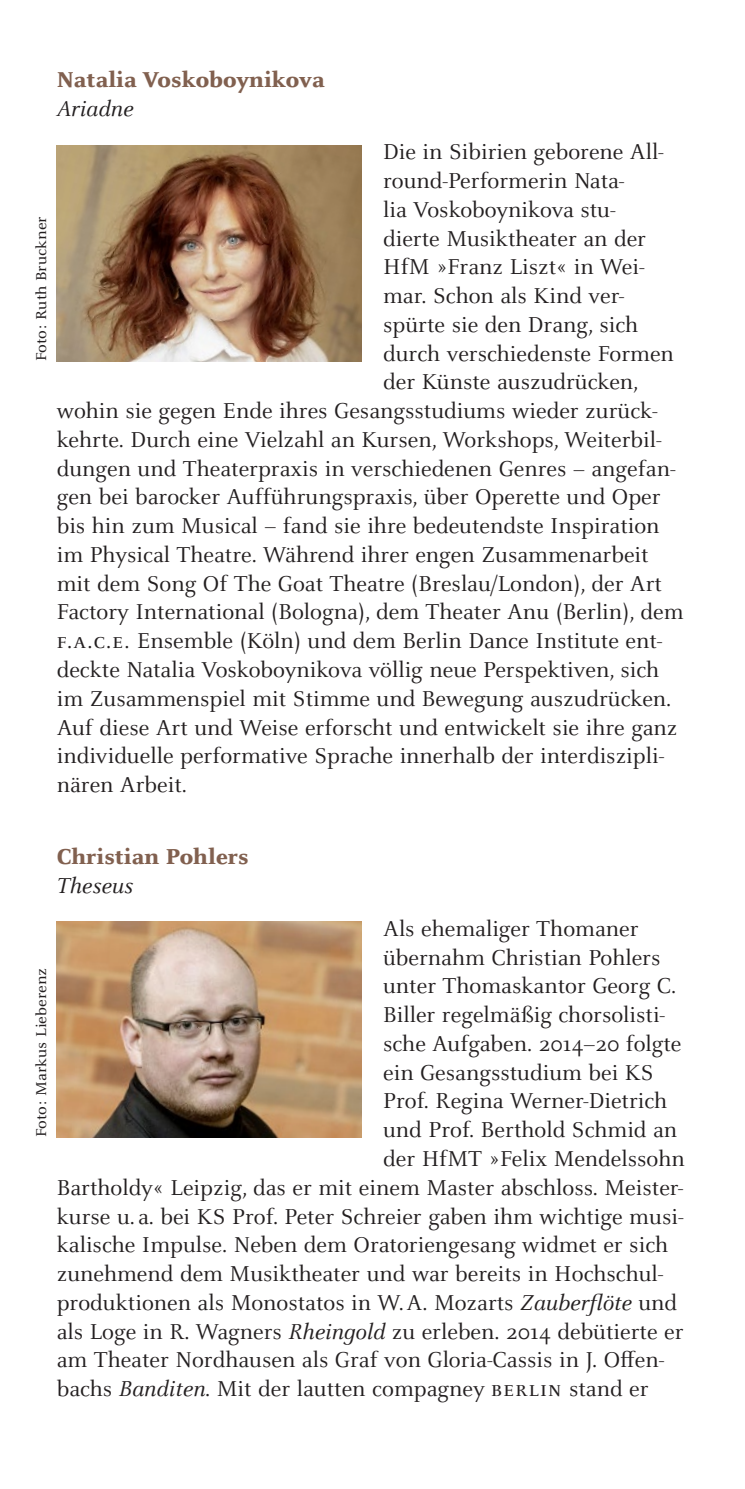
<style>
.page{position:relative;width:745px;height:1489px;background:#fff}
.page>*{position:absolute;margin:0;border:0;box-sizing:border-box;transform-origin:0 0}
.Brot_Absatz_Raster{font:23.75px "Celeste Pro";color:#231f20}
.Brot_Absatz_Raster-2{font:800 23.75px/28.8px "Celeste Pro";color:#81604f}
.Brot_Absatz_Raster-3{font:15px "Celeste Small Text OT";color:#231f20}
.s1{font-weight:400;font-style:italic;color:#231f20}
.s2{font-style:italic}
</style>
<div class="page">
<img style="left:57px;top:145px;width:304px;height:216px">
<img style="left:57px;top:921px;width:304px;height:216px">
<p class="Brot_Absatz_Raster-2" style="left:57px;top:65px;width:269px">Natalia Voskoboynikova<br><span class="s1">Ariadne</span></p>
<p class="Brot_Absatz_Raster-3" style="left:33px;top:361px;width:146px;rotate:-90deg">Foto: Ruth Bruckner</p>
<p class="Brot_Absatz_Raster" style="left:383px;top:137px;width:282px">Die in Sibirien geborene All-</p>
<p class="Brot_Absatz_Raster" style="left:383px;top:166px;width:243px">round-Performerin Nata-</p>
<p class="Brot_Absatz_Raster" style="left:383px;top:195px;width:234px">lia Voskoboynikova stu-</p>
<p class="Brot_Absatz_Raster" style="left:383px;top:223px;width:264px">dierte Musiktheater an der</p>
<p class="Brot_Absatz_Raster" style="left:383px;top:252px;width:263px">HfM »Franz Liszt« in Wei-</p>
<p class="Brot_Absatz_Raster" style="left:383px;top:281px;width:242px">mar. Schon als Kind ver-</p>
<p class="Brot_Absatz_Raster" style="left:383px;top:310px;width:256px">spürte sie den Drang, sich</p>
<p class="Brot_Absatz_Raster" style="left:383px;top:338px;width:292px">durch verschiedenste Formen</p>
<p class="Brot_Absatz_Raster" style="left:383px;top:367px;width:257px">der Künste auszudrücken,</p>
<p class="Brot_Absatz_Raster" style="left:57px;top:396px;width:602px">wohin sie gegen Ende ihres Gesangsstudiums wieder zurück-</p>
<p class="Brot_Absatz_Raster" style="left:57px;top:425px;width:606px">kehrte. Durch eine Vielzahl an Kursen, Workshops, Weiterbil-</p>
<p class="Brot_Absatz_Raster" style="left:57px;top:453px;width:620px">dungen und Theaterpraxis in verschiedenen Genres – angefan-</p>
<p class="Brot_Absatz_Raster" style="left:57px;top:482px;width:605px">gen bei barocker Aufführungspraxis, über Operette und Oper</p>
<p class="Brot_Absatz_Raster" style="left:57px;top:511px;width:604px">bis hin zum Musical – fand sie ihre bedeutendste Inspiration</p>
<p class="Brot_Absatz_Raster" style="left:57px;top:540px;width:593px">im Physical Theatre. Während ihrer engen Zusammenarbeit</p>
<p class="Brot_Absatz_Raster" style="left:57px;top:568px;width:606px">mit dem Song Of The Goat Theatre (Breslau/London), der Art</p>
<p class="Brot_Absatz_Raster" style="left:57px;top:597px;width:628px">Factory International (Bologna), dem Theater Anu (Berlin), dem</p>
<p class="Brot_Absatz_Raster" style="left:57px;top:626px;width:606px">F.A.C.E. Ensemble (Köln) und dem Berlin Dance Institute ent-</p>
<p class="Brot_Absatz_Raster" style="left:57px;top:655px;width:603px">deckte Natalia Voskoboynikova völlig neue Perspektiven, sich</p>
<p class="Brot_Absatz_Raster" style="left:57px;top:683px;width:615px">im Zusammenspiel mit Stimme und Bewegung auszudrücken.</p>
<p class="Brot_Absatz_Raster" style="left:57px;top:712px;width:621px">Auf diese Art und Weise erforscht und entwickelt sie ihre ganz</p>
<p class="Brot_Absatz_Raster" style="left:57px;top:741px;width:608px">individuelle performative Sprache innerhalb der interdiszipli-</p>
<p class="Brot_Absatz_Raster" style="left:57px;top:770px;width:132px">nären Arbeit.</p>
<p class="Brot_Absatz_Raster-3" style="left:33px;top:1137px;width:171px;rotate:-90deg">Foto: Markus Lieberenz</p>
<p class="Brot_Absatz_Raster-2" style="left:57px;top:841px;width:193px">Christian Pohlers<br><span class="s1">Theseus</span></p>
<p class="Brot_Absatz_Raster" style="left:383px;top:913px;width:257px">Als ehemaliger Thomaner</p>
<p class="Brot_Absatz_Raster" style="left:383px;top:942px;width:279px">übernahm Christian Pohlers</p>
<p class="Brot_Absatz_Raster" style="left:383px;top:971px;width:294px">unter Thomaskantor Georg C.</p>
<p class="Brot_Absatz_Raster" style="left:383px;top:1000px;width:283px">Biller regelmäßig chorsolisti-</p>
<p class="Brot_Absatz_Raster" style="left:383px;top:1028px;width:300px">sche Aufgaben. 2014–20 folgte</p>
<p class="Brot_Absatz_Raster" style="left:383px;top:1057px;width:272px">ein Gesangsstudium bei KS</p>
<p class="Brot_Absatz_Raster" style="left:383px;top:1086px;width:285px">Prof. Regina Werner-Dietrich</p>
<p class="Brot_Absatz_Raster" style="left:383px;top:1115px;width:295px">und Prof. Berthold Schmid an</p>
<p class="Brot_Absatz_Raster" style="left:383px;top:1143px;width:303px">der HfMT »Felix Mendelssohn</p>
<p class="Brot_Absatz_Raster" style="left:57px;top:1172px;width:627px">Bartholdy« Leipzig, das er mit einem Master abschloss. Meister-</p>
<p class="Brot_Absatz_Raster" style="left:57px;top:1201px;width:628px">kurse u. a. bei KS Prof. Peter Schreier gaben ihm wichtige musi-</p>
<p class="Brot_Absatz_Raster" style="left:57px;top:1230px;width:612px">kalische Impulse. Neben dem Oratoriengesang widmet er sich</p>
<p class="Brot_Absatz_Raster" style="left:57px;top:1258px;width:607px">zunehmend dem Musiktheater und war bereits in Hochschul-</p>
<p class="Brot_Absatz_Raster" style="left:57px;top:1287px;width:621px">produktionen als Monostatos in W.A. Mozarts <span class="s2">Zauberflöte</span> und</p>
<p class="Brot_Absatz_Raster" style="left:57px;top:1316px;width:628px">als Loge in R. Wagners <span class="s2">Rheingold</span> zu erleben. 2014 debütierte er</p>
<p class="Brot_Absatz_Raster" style="left:57px;top:1345px;width:608px">am Theater Nordhausen als Graf von Gloria-Cassis in J. Offen-</p>
<p class="Brot_Absatz_Raster" style="left:57px;top:1373px;width:593px">bachs <span class="s2">Banditen</span>. Mit der lautten compagney BERLIN stand er</p>
</div>
